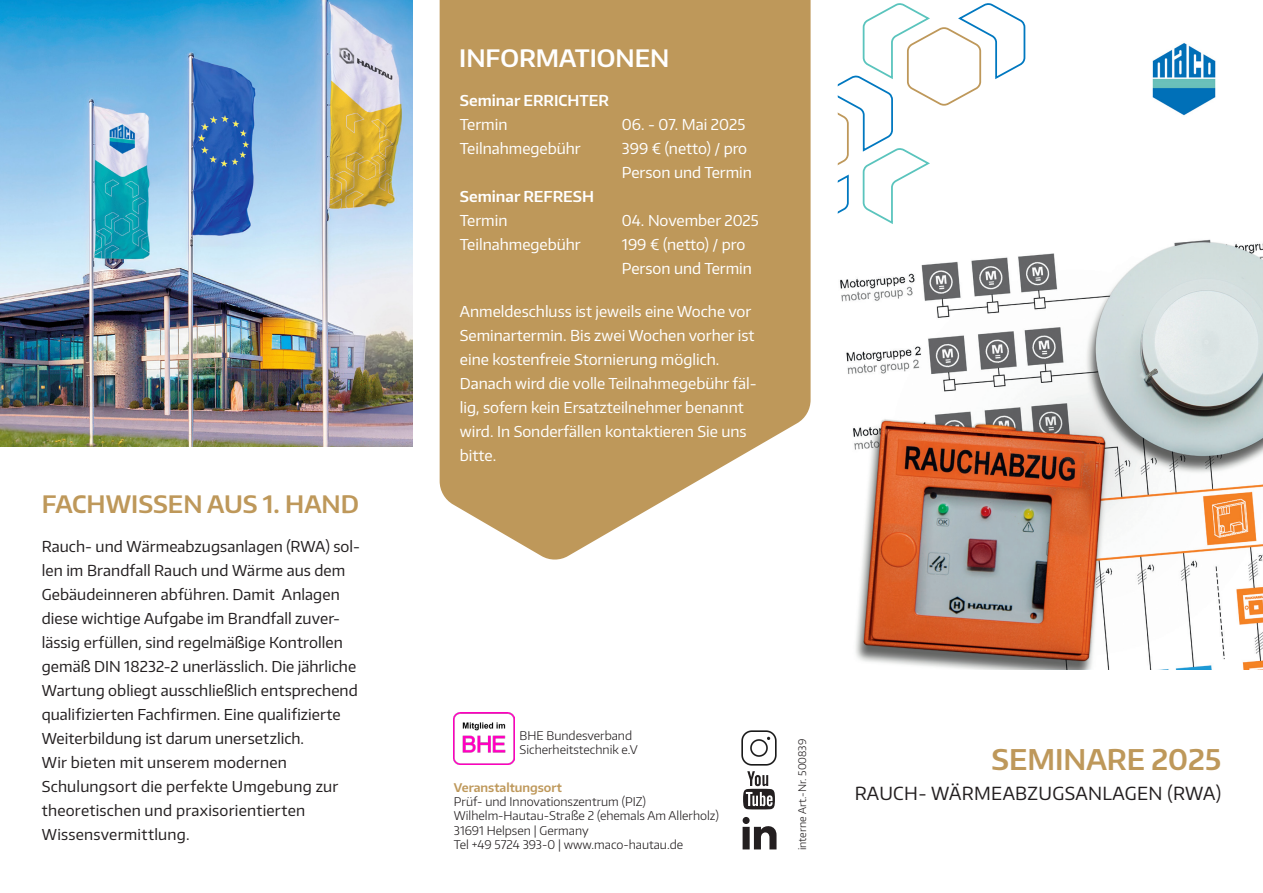
<style>
.page{position:relative;width:1263px;height:893px;background:#fff}
.page>*{position:absolute;margin:0;border:0;box-sizing:border-box;transform-origin:0 0}
.t1{font:600 28.5px "Encode Sans Normal";color:#be985a}
.t2{font:600 24px "Encode Sans Normal";color:#be985a}
.t3{font:600 24px "Encode Sans Normal";color:#fff}
.t4{font:18px "Encode Sans Normal";letter-spacing:.02em;color:#231f20}
.t5{font:15px/24px "Encode Sans Normal";letter-spacing:.005em;color:#231f20}
.t6{font:15px/24px "Encode Sans Normal";color:#fff}
.t7{font:600 15px "Encode Sans Normal";color:#fff}
.t8{font:300 12px/14.4px "Encode Sans Normal";color:#231f20}
.t9{font:600 12px "Encode Sans Normal";color:#be985a}
.t10{font:300 10.5px "Encode Sans Normal";color:#231f20}
</style>
<div class="page">
<img style="left:0;top:0;width:412px;height:446px">
<svg style="left:743px;top:771px;width:32px;height:38px"></svg>
<svg style="left:742px;top:817px;width:34px;height:32px"></svg>
<img style="left:840px;top:239px;width:423px;height:430px">
<svg style="left:838px;top:3px;width:188px;height:221px"></svg>
<img style="left:1152px;top:43px;width:64px;height:73px">
<svg style="left:440px;top:0;width:370px;height:560px;background:#c4a26b"></svg>
<img style="left:454px;top:713px;width:61px;height:51px">
<img style="left:741px;top:730px;width:36px;height:36px">
<p class="t2" style="left:42px;top:488px;width:319px">FACHWISSEN AUS 1. HAND</p>
<p class="t5" style="left:42px;top:534px;width:320px">Rauch- und Wärmeabzugsanlagen (RWA) sol&shy;len im Brandfall Rauch und Wärme aus dem Gebäudeinneren abführen. Damit Anlagen diese wichtige Aufgabe im Brandfall zuver&shy;lässig erfüllen, sind regelmäßige Kontrollen gemäß DIN 18232-2 unerlässlich. Die jährliche Wartung obliegt ausschließlich entsprechend qualifizierten Fachfirmen. Eine qualifizierte Weiterbildung ist darum unersetzlich.</p>
<p class="t5" style="left:42px;top:750px;width:298px">Wir bieten mit unserem modernen Schulungsort die perfekte Umgebung zur theoretischen und praxisorientierten Wissensvermittlung.</p>
<p class="t3" style="left:459px;top:43px;width:212px">INFORMATIONEN</p>
<p class="t7" style="left:460px;top:90px;width:151px">Seminar ERRICHTER</p>
<p class="t6" style="left:460px;top:112px;width:49px">Termin</p>
<p class="t6" style="left:622px;top:112px;width:125px">06. - 07. Mai 2025</p>
<p class="t6" style="left:460px;top:136px;width:122px">Teilnahmegebühr</p>
<p class="t6" style="left:622px;top:136px;width:132px">399 € (netto) / pro<br>Person und Termin</p>
<p class="t7" style="left:460px;top:186px;width:136px">Seminar REFRESH</p>
<p class="t6" style="left:460px;top:208px;width:49px">Termin</p>
<p class="t6" style="left:622px;top:208px;width:138px">04. November 2025</p>
<p class="t6" style="left:460px;top:232px;width:122px">Teilnahmegebühr</p>
<p class="t6" style="left:622px;top:232px;width:132px">199 € (netto) / pro<br>Person und Termin</p>
<p class="t6" style="left:460px;top:299px;width:298px">Anmeldeschluss ist jeweils eine Woche vor Seminartermin. Bis zwei Wochen vorher ist eine kostenfreie Stornierung möglich.<br>Danach wird die volle Teilnahmegebühr fäl&shy;lig, sofern kein Ersatzteilnehmer benannt wird. In Sonderfällen kontaktieren Sie uns bitte.</p>
<p class="t8" style="left:520px;top:727px;width:120px">BHE Bundesverband<br>Sicherheitstechnik e.V</p>
<p class="t9" style="left:454px;top:779px;width:109px">Veranstaltungsort</p>
<p class="t8" style="left:454px;top:794px;width:193px">Prüf- und Innovationszentrum (PIZ)</p>
<p class="t8" style="left:454px;top:808px;width:266px">Wilhelm-Hautau-Straße 2 (ehemals Am Allerholz)<br>31691 Helpsen | Germany</p>
<p class="t8" style="left:454px;top:837px;width:231px">Tel +49 5724 393-0 | www.maco-hautau.de</p>
<p class="t10" style="left:795px;top:850px;width:113px;rotate:-90deg">interne Art.-Nr. 500839</p>
<p class="t1" style="left:991px;top:740px;width:231px">SEMINARE 2025</p>
<p class="t4" style="left:855px;top:781px;width:368px">RAUCH- WÄRMEABZUGSANLAGEN (RWA)</p>
</div>
